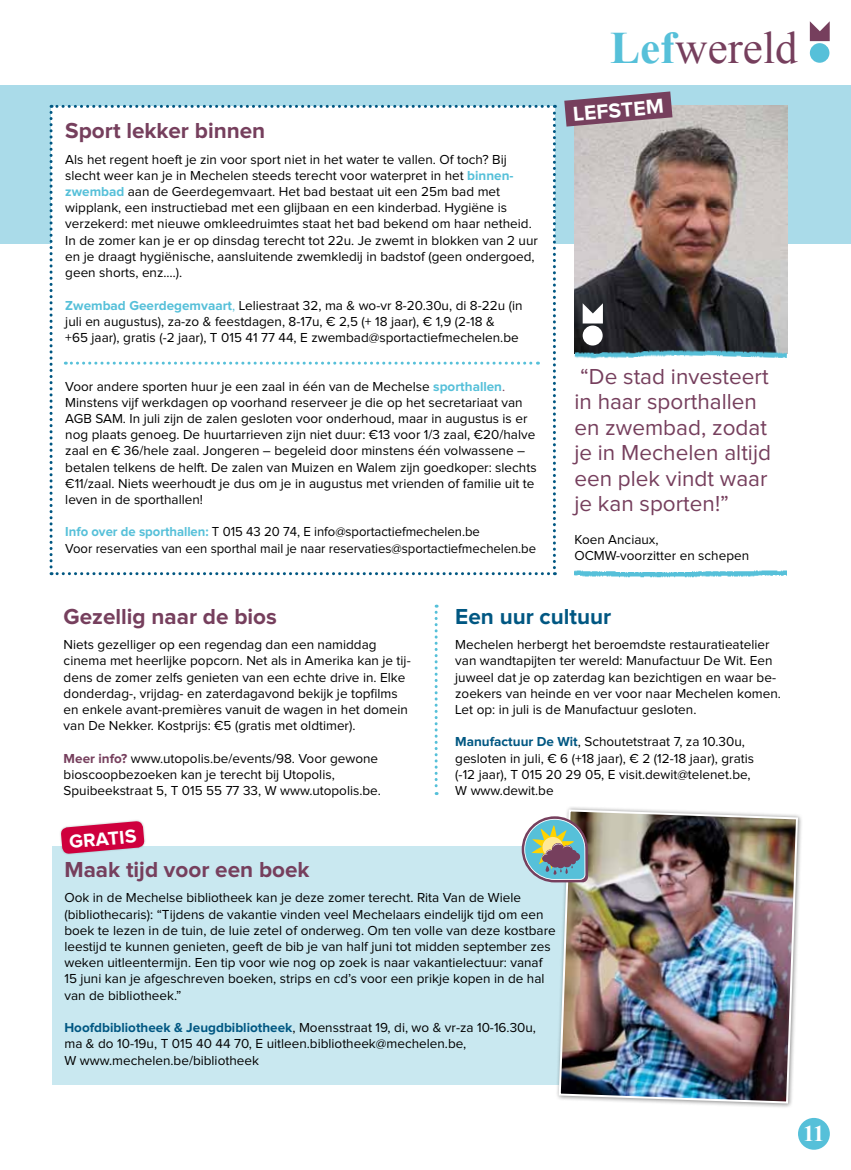
<style>
.page{position:relative;width:851px;height:1170px;background:#fff}
.page>*{position:absolute;margin:0;border:0;box-sizing:border-box;transform-origin:0 0}
.t1{font:45px "Times New Roman";color:#763f5d}
.t2{font:22.5px/25.5px "Proxima Nova";color:#763f5d}
.t3{font:700 22.5px "Proxima Nova";color:#763f5d}
.t4{font:700 22.5px "Proxima Nova";color:#005782}
.t5{font:700 22.5px "Times New Roman";color:#fff}
.t6{font:700 21px "Proxima Nova";color:#fff}
.t7{font:700 19.35px "Proxima Nova";color:#fff}
.t8{font:13.5px/16.2px "Proxima Nova";color:#000}
.s1{font-weight:700;color:#56c0d9}
.s2{color:#56c0d9}
.s3{color:#763f5d}
.s4{font-weight:700;color:#763f5d}
.s5{font-weight:700;color:#005782}
</style>
<div class="page">
<div style="left:0;top:85px;width:850px;height:159px;background:#aadbe9"></div>
<div style="left:52px;top:846px;width:550px;height:238px;background:#c9e8f0"></div>
<img style="left:574px;top:106px;width:213px;height:218px">
<img style="left:574px;top:570px;width:212px;height:8px">
<img style="left:574px;top:324px;width:213px;height:35px">
<svg style="left:564px;top:91px;width:108px;height:36px;background:#896980"></svg>
<svg style="left:582px;top:303px;width:20px;height:20px"></svg>
<div style="left:582px;top:325px;width:20px;height:20px;background:#fff;border-radius:50%"></div>
<div style="left:555px;top:806px;width:248px;height:302px;background:#000;opacity:.45"></div>
<img style="left:557px;top:808px;width:241px;height:296px">
<div style="left:59px;top:819px;width:87px;height:36px;background:#000;opacity:.2"></div>
<svg style="left:434px;top:604px;width:3px;height:191px"></svg>
<svg style="left:521px;top:816px;width:67px;height:66px;background:#87a1a2"></svg>
<svg style="left:50px;top:105px;width:506px;height:470px"></svg>
<svg style="left:809px;top:21px;width:20px;height:20px"></svg>
<div style="left:809px;top:43px;width:20px;height:20px;background:#56c0d9;border-radius:50%"></div>
<div style="left:797px;top:1117px;width:32px;height:32px;background:#56c0d9;border-radius:50%"></div>
<svg style="left:60px;top:820px;width:85px;height:34px"></svg>
<h1 class="t1" style="left:610px;top:17px;width:189px"><span class="s1">Lef</span>wereld</h1>
<h2 class="t3" style="left:65px;top:118px;width:201px">Sport lekker binnen</h2>
<p class="t8" style="left:65px;top:151px;width:474px">Als het regent hoeft je zin voor sport niet in het water te vallen. Of toch? Bij slecht weer kan je in Mechelen steeds terecht voor waterpret in het <span class="s1">binnen&shy;zwembad</span> aan de Geerdegemvaart. Het bad bestaat uit een 25m bad met wipplank, een instructiebad met een glijbaan en een kinderbad. Hygiëne is verzekerd: met nieuwe omkleedruimtes staat het bad bekend om haar netheid.<br>In de zomer kan je er op dinsdag terecht tot 22u. Je zwemt in blokken van 2 uur en je draagt hygiënische, aansluitende zwemkledij in badstof (geen ondergoed, geen shorts, enz.…).</p>
<p class="t8" style="left:65px;top:297px;width:458px"><span class="s1">Zwembad Geerdegemvaart</span><span class="s2">,</span> Leliestraat 32, ma &amp; wo-vr 8-20.30u, di 8-22u (in juli en augustus), za-zo &amp; feestdagen, 8-17u, € 2,5 (+ 18 jaar), € 1,9 (2-18 &amp;<br>+65 jaar), gratis (-2 jaar), T 015 41 77 44, E zwembad@sportactiefmechelen.be</p>
<p class="t8" style="left:65px;top:378px;width:472px">Voor andere sporten huur je een zaal in één van de Mechelse <span class="s1">sporthallen</span><span class="s3">.<br></span>Minstens vijf werkdagen op voorhand reserveer je die op het secretariaat van AGB SAM. In juli zijn de zalen gesloten voor onderhoud, maar in augustus is er nog plaats genoeg. De huurtarrieven zijn niet duur: €13 voor 1/3 zaal, €20/halve zaal en € 36/hele zaal. Jongeren – begeleid door minstens één volwassene – betalen telkens de helft. De zalen van Muizen en Walem zijn goedkoper: slechts €11/zaal. Niets weerhoudt je dus om je in augustus met vrienden of familie uit te leven in de sporthallen!</p>
<p class="t8" style="left:65px;top:524px;width:472px"><span class="s1">Info over de sporthallen:</span> T 015 43 20 74, E info@sportactiefmechelen.be<br>Voor reservaties van een sporthal mail je naar reservaties@sportactiefmechelen.be</p>
<h3 class="t6" style="left:572px;top:102px;width:93px;rotate:-5deg">LEF STEM</h3>
<h2 class="t2" style="left:574px;top:364px;width:198px">“De stad investeert in haar sporthallen en zwembad, zodat je in Mechelen altijd een plek vindt waar je kan sporten!”</h2>
<p class="t8" style="left:574px;top:531px;width:176px">Koen Anciaux,<br>OCMW-voorzitter en schepen</p>
<h2 class="t3" style="left:64px;top:603px;width:215px">Gezellig naar de bios</h2>
<p class="t8" style="left:64px;top:637px;width:348px">Niets gezelliger op een regendag dan een namiddag cinema met heerlijke popcorn. Net als in Amerika kan je tij&shy;dens de zomer zelfs genieten van een echte drive in. Elke donderdag-, vrijdag- en zaterdagavond bekijk je topfilms en enkele avant-premières vanuit de wagen in het domein van De Nekker. Kostprijs: €5 (gratis met oldtimer).</p>
<p class="t8" style="left:64px;top:750px;width:319px"><span class="s4">Meer info?</span> www.utopolis.be/events/98. Voor gewone bioscoopbezoeken kan je terecht bij Utopolis,<br>Spuibeekstraat 5, T 015 55 77 33, W www.utopolis.be.</p>
<h3 class="t7" style="left:68px;top:830px;width:15px;rotate:-5deg">GRATI</h3>
<h2 class="t4" style="left:455px;top:603px;width:158px">Een uur cultuur</h2>
<p class="t8" style="left:455px;top:637px;width:327px">Mechelen herbergt het beroemdste restauratieatelier van wandtapijten ter wereld: Manufactuur De Wit. Een juweel dat je op zaterdag kan bezichtigen en waar be&shy;zoekers van heinde en ver voor naar Mechelen komen.<br>Let op: in juli is de Manufactuur gesloten.</p>
<p class="t8" style="left:455px;top:734px;width:300px"><span class="s5">Manufactuur De Wit</span>, Schoutetstraat 7, za 10.30u, gesloten in juli, € 6 (+18 jaar), € 2 (12-18 jaar), gratis (-12 jaar), T 015 20 29 05, E visit.dewit@telenet.be, W www.dewit.be</p>
<h2 class="t3" style="left:64px;top:856px;width:247px">Maak tijd voor een boek</h2>
<p class="t8" style="left:64px;top:890px;width:493px">Ook in de Mechelse bibliotheek kan je deze zomer terecht. Rita Van de Wiele (bibliothecaris): “Tijdens de vakantie vinden veel Mechelaars eindelijk tijd om een boek te lezen in de tuin, de luie zetel of onderweg. Om ten volle van deze kostbare leestijd te kunnen genieten, geeft de bib je van half juni tot midden september zes weken uitleentermijn. Een tip voor wie nog op zoek is naar vakantielectuur: vanaf 15 juni kan je afgeschreven boeken, strips en cd’s voor een prikje kopen in de hal van de bibliotheek.”</p>
<p class="t8" style="left:64px;top:1019px;width:473px"><span class="s5">Hoofdbibliotheek &amp; Jeugdbibliotheek</span>, Moensstraat 19, di, wo &amp; vr-za 10-16.30u, ma &amp; do 10-19u, T 015 40 44 70, E uitleen.bibliotheek@mechelen.be,<br>W www.mechelen.be/bibliotheek</p>
<h2 class="t5" style="left:803px;top:1118px;width:23px">11</h2>
</div>
